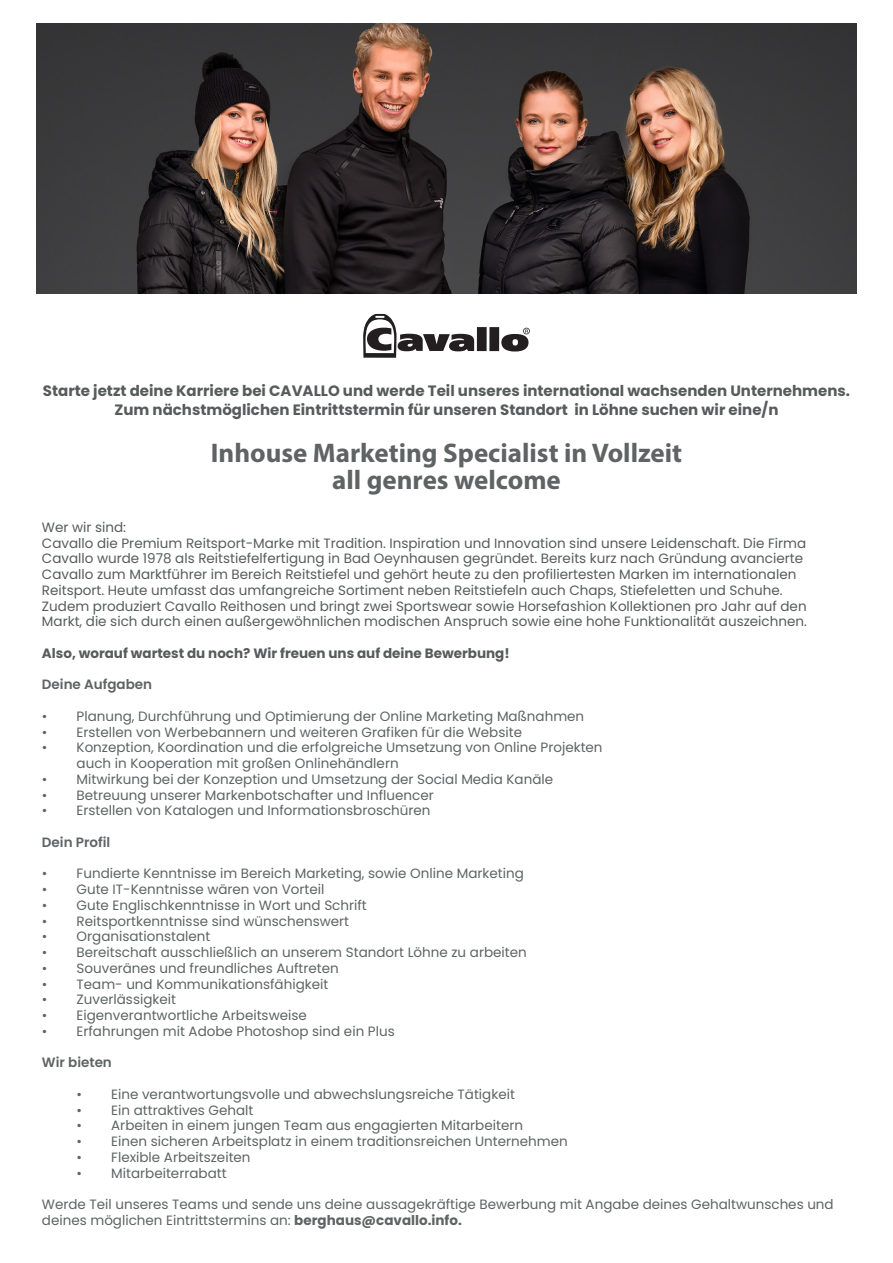
<style>
.page{position:relative;width:893px;height:1263px;background:#fff}
.page>*{position:absolute;margin:0;border:0;box-sizing:border-box;transform-origin:0 0}
.t1{font:700 27px/27px "Myriad Pro";color:#5f6364;text-align:center}
.t2{font:700 15px/19.5px "Poppins";color:#585b5c;text-align:center}
.t3{font:13.5px/15.8px "Poppins";color:#5f6364}
.t4{font:13.5px/15.8px "Poppins";color:#585b5c}
.t5{font:700 13.5px "Poppins";color:#585b5c}
.t6{font:600 13.5px "Poppins";color:#5f6364}
.s1{font-weight:700}
</style>
<div class="page">
<img style="left:36px;top:23px;width:821px;height:271px">
<svg style="left:363px;top:314px;width:167px;height:44px"></svg>
<p class="t2" style="left:43px;top:381px;width:809px">Starte jetzt deine Karriere bei CAVALLO und werde Teil unseres international wachsenden Unternehmens.<br>Zum nächstmöglichen Eintrittstermin für unseren Standort in Löhne suchen wir eine/n</p>
<h1 class="t1" style="left:211px;top:438px;width:473px">Inhouse Marketing Specialist in Vollzeit all genres welcome</h1>
<p class="t4" style="left:42px;top:519px;width:766px">Wer wir sind:<br>Cavallo die Premium Reitsport-Marke mit Tradition. Inspiration und Innovation sind unsere Leidenschaft. Die Firma Cavallo wurde 1978 als Reitstiefelfertigung in Bad Oeynhausen gegründet. Bereits kurz nach Gründung avancierte Cavallo zum Marktführer im Bereich Reitstiefel und gehört heute zu den profiliertesten Marken im internationalen Reitsport. Heute umfasst das umfangreiche Sortiment neben Reitstiefeln auch Chaps, Stiefeletten und Schuhe.<br>Zudem produziert Cavallo Reithosen und bringt zwei Sportswear sowie Horsefashion Kollektionen pro Jahr auf den Markt, die sich durch einen außergewöhnlichen modischen Anspruch sowie eine hohe Funktionalität auszeichnen.</p>
<p class="t5" style="left:42px;top:645px;width:469px">Also, worauf wartest du noch? Wir freuen uns auf deine Bewerbung!</p>
<p class="t6" style="left:42px;top:677px;width:112px">Deine Aufgaben</p>
<p class="t3" style="left:42px;top:708px;width:544px">• Planung, Durchführung und Optimierung der Online Marketing Maßnahmen</p>
<p class="t3" style="left:42px;top:724px;width:482px">• Erstellen von Werbebannern und weiteren Grafiken für die Website</p>
<p class="t3" style="left:77px;top:740px;width:527px;text-indent:-35px">• Konzeption, Koordination und die erfolgreiche Umsetzung von Online Projekten auch in Kooperation mit großen Onlinehändlern</p>
<p class="t3" style="left:42px;top:771px;width:513px">• Mitwirkung bei der Konzeption und Umsetzung der Social Media Kanäle</p>
<p class="t3" style="left:42px;top:787px;width:393px">• Betreuung unserer Markenbotschafter und Influencer</p>
<p class="t3" style="left:42px;top:803px;width:390px">• Erstellen von Katalogen und Informationsbroschüren</p>
<p class="t6" style="left:42px;top:834px;width:70px">Dein Profil</p>
<p class="t3" style="left:42px;top:866px;width:483px">• Fundierte Kenntnisse im Bereich Marketing, sowie Online Marketing</p>
<p class="t3" style="left:42px;top:881px;width:284px">• Gute IT-Kenntnisse wären von Vorteil</p>
<p class="t3" style="left:42px;top:897px;width:326px">• Gute Englischkenntnisse in Wort und Schrift</p>
<p class="t3" style="left:42px;top:913px;width:309px">• Reitsportkenntnisse sind wünschenswert</p>
<p class="t3" style="left:42px;top:929px;width:170px">• Organisationstalent</p>
<p class="t3" style="left:42px;top:944px;width:486px">• Bereitschaft ausschließlich an unserem Standort Löhne zu arbeiten</p>
<p class="t3" style="left:42px;top:960px;width:298px">• Souveränes und freundliches Auftreten</p>
<p class="t3" style="left:42px;top:976px;width:288px">• Team- und Kommunikationsfähigkeit</p>
<p class="t3" style="left:42px;top:992px;width:136px">• Zuverlässigkeit</p>
<p class="t3" style="left:42px;top:1007px;width:266px">• Eigenverantwortliche Arbeitsweise</p>
<p class="t3" style="left:42px;top:1023px;width:354px">• Erfahrungen mit Adobe Photoshop sind ein Plus</p>
<p class="t6" style="left:42px;top:1055px;width:71px">Wir bieten</p>
<p class="t3" style="left:77px;top:1086px;width:440px">• Eine verantwortungsvolle und abwechslungsreiche Tätigkeit</p>
<p class="t3" style="left:77px;top:1102px;width:178px">• Ein attraktives Gehalt</p>
<p class="t3" style="left:77px;top:1118px;width:448px">• Arbeiten in einem jungen Team aus engagierten Mitarbeitern</p>
<p class="t3" style="left:77px;top:1133px;width:493px">• Einen sicheren Arbeitsplatz in einem traditionsreichen Unternehmen</p>
<p class="t3" style="left:77px;top:1149px;width:176px">• Flexible Arbeitszeiten</p>
<p class="t3" style="left:77px;top:1165px;width:152px">• Mitarbeiterrabatt</p>
<p class="t3" style="left:42px;top:1196px;width:793px">Werde Teil unseres Teams und sende uns deine aussagekräftige Bewerbung mit Angabe deines Gehaltwunsches und deines möglichen Eintrittstermins an: <span class="s1">berghaus@cavallo.info.</span></p>
</div>
